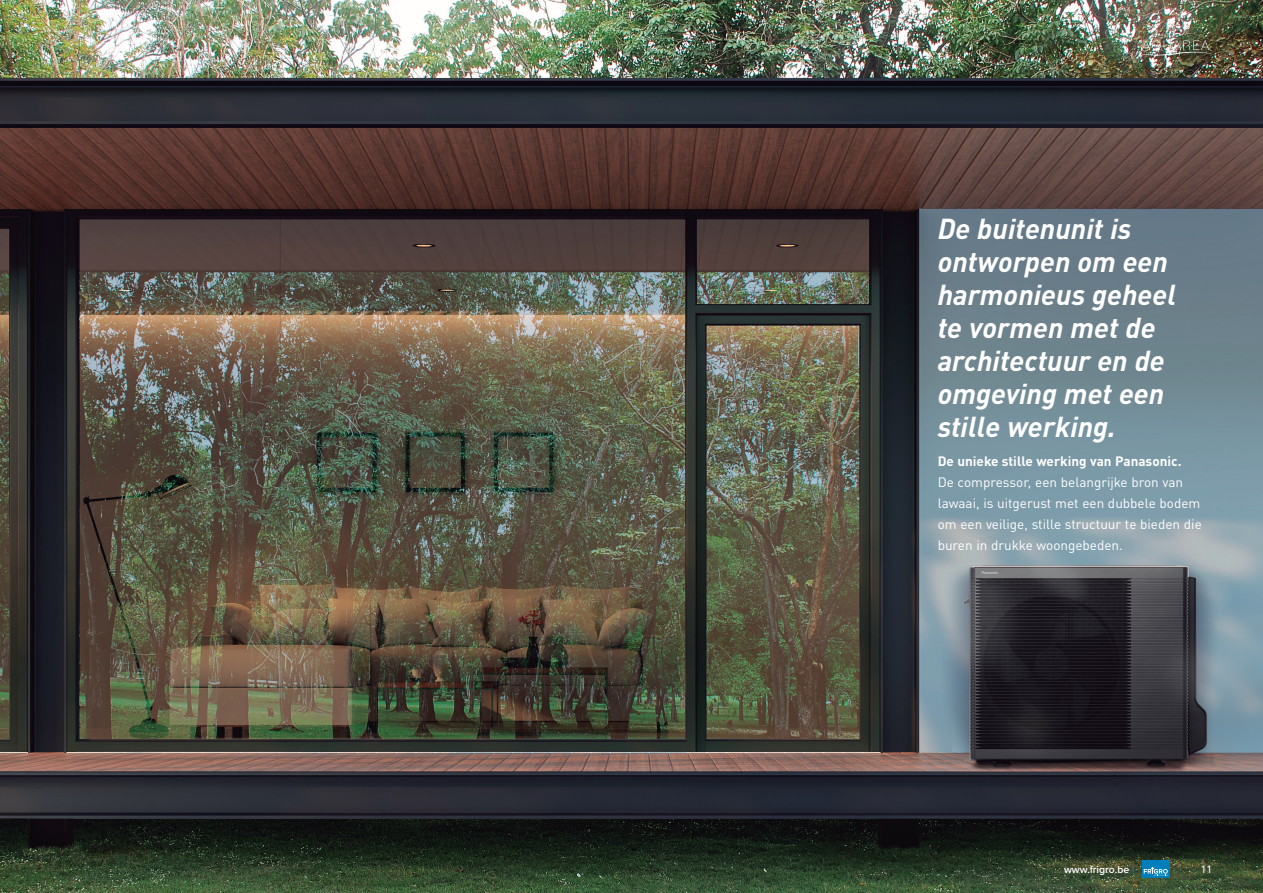
<style>
.page{position:relative;width:1263px;height:893px;background:#fff}
.page>*{position:absolute;margin:0;border:0;box-sizing:border-box;transform-origin:0 0}
._00_HEADLINE_20BI_ED{font:italic 700 28.5px/33px "DIN Pro";color:#fff}
._01_23_TEXT_10R{font:13.5px/21px "DIN Pro";color:#fff}
._02_18_SPECS_6_5R{font:600 10.5px "Proxima Nova";color:#fff}
.t1{font:500 10.5px "DIN Pro";color:#fff}
.s1{font-weight:700}
.s2{color:#007dbb}
</style>
<div class="page">
<img style="left:0;top:0;width:1263px;height:893px">
<div style="left:1142px;top:860px;width:27px;height:17px;background:#007dbb"></div>
<svg style="left:1144px;top:867px;width:24px;height:9px"></svg>
<svg style="left:1137px;top:40px;width:75px;height:15px"></svg>
<p class="_00_HEADLINE_20BI_ED" style="left:938px;top:210px;width:240px">De buitenunit is ontworpen om een harmonieus geheel te vormen met de architectuur en de omgeving met een stille werking.</p>
<p class="_01_23_TEXT_10R" style="left:938px;top:449px;width:266px"><span class="s1">De unieke stille werking van Panasonic.<br></span>De compressor, een belangrijke bron van lawaai, is uitgerust met een dubbele bodem om een veilige, stille structuur te bieden die buren in drukke woongebeden.</p>
<p class="_02_18_SPECS_6_5R" style="left:1064px;top:861px;width:72px">www.frigro.be <span class="s2">|</span></p>
<p class="t1" style="left:1201px;top:861px;width:13px">11</p>
</div>
